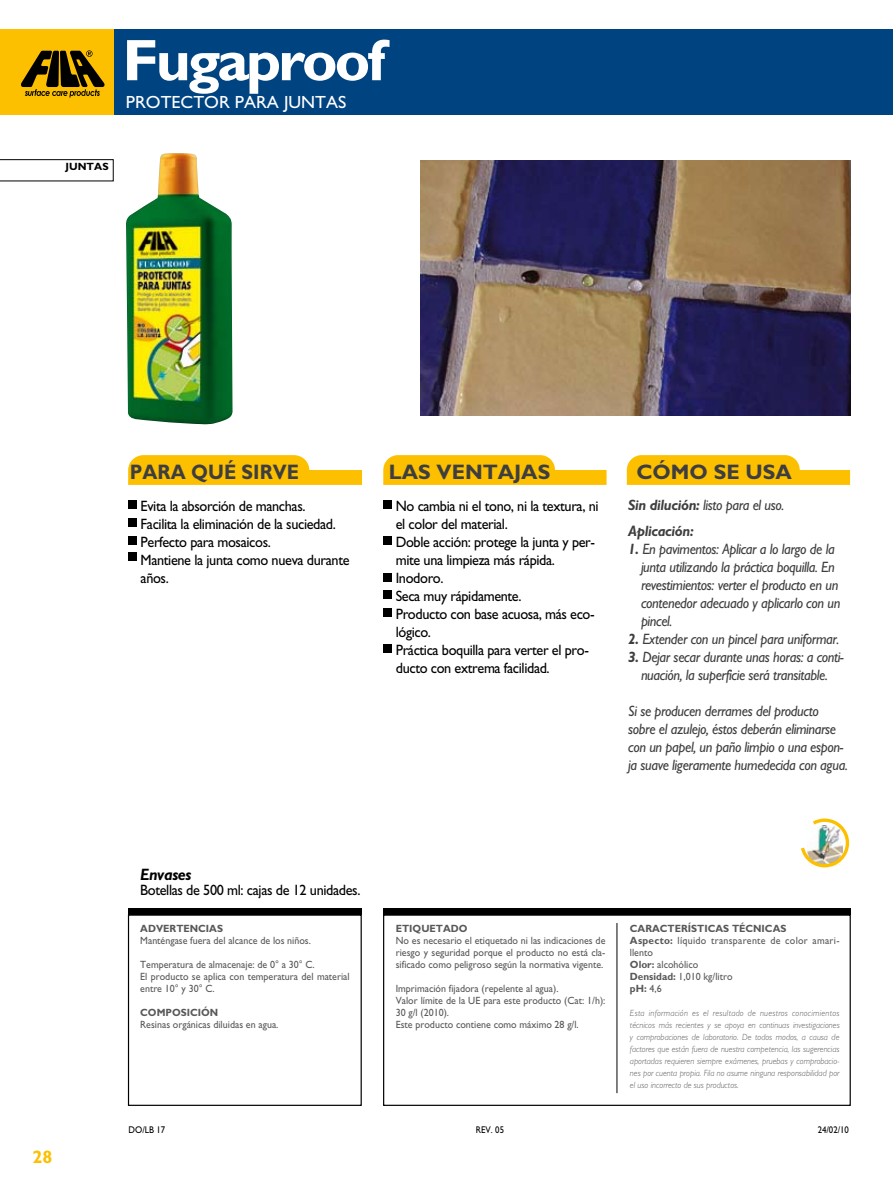
<style>
.page{position:relative;width:893px;height:1191px;background:#fff}
.page>*{position:absolute;margin:0;border:0;box-sizing:border-box;transform-origin:0 0}
.t1{font:700 58.8px "Gill Sans";letter-spacing:-.05em;color:#fff}
.t2{font:700 21px "Gill Sans";color:#3e3e40}
.t3{font:700 21px "Gill Sans";color:#3e3e40;scale:.92 1}
.t4{font:700 18px "Gill Sans";color:#fcc000}
.t5{font:17.7px "Gill Sans";color:#fff}
.t6{font:italic 700 16.5px "Gill Sans";letter-spacing:-.025em;color:#000;scale:.95 1}
.t7{font:italic 15px/18px "Gill Sans";letter-spacing:-.025em;color:#3e3e40;scale:.95 1}
.t8{font:15px/18px "Gill Sans";letter-spacing:-.025em;color:#000;scale:.95 1}
.t9{font:italic 700 15px/25.5px "Gill Sans";letter-spacing:-.025em;color:#3e3e40;scale:.95 1}
.t10{font:10.5px/12px "Gill Sans";color:#58585a;scale:.95 1}
.t11{font:10.5px/12px "Gill Sans";letter-spacing:.03em;color:#58585a;scale:.95 1}
.t12{font:700 10.5px "Gill Sans";color:#58585a;scale:.95 1}
.t13{font:700 10.5px "Gill Sans";color:#000}
.t14{font:9.75px "Gill Sans";color:#000;scale:.9 1}
.t15{font:italic 300 9px/12px "Gill Sans";color:#58585a;text-align:justify;scale:.95 1}
.s1{font-weight:400}
.s2{font-weight:700}
</style>
<div class="page">
<div style="left:113px;top:30px;width:780px;height:85px;background:#004381"></div>
<div style="left:0;top:30px;width:114px;height:85px;background:#fcc000"></div>
<svg style="left:21px;top:50px;width:84px;height:48px"></svg>
<img style="left:420px;top:161px;width:430px;height:254px">
<svg style="left:627px;top:455px;width:223px;height:30px;background:#fcc821"></svg>
<svg style="left:383px;top:455px;width:223px;height:30px;background:#fcc822"></svg>
<svg style="left:128px;top:455px;width:234px;height:30px;background:#fcc822"></svg>
<svg style="left:801px;top:818px;width:49px;height:50px"></svg>
<div style="left:128px;top:500px;width:9px;height:9px;background:#000"></div>
<div style="left:128px;top:518px;width:9px;height:9px;background:#000"></div>
<div style="left:128px;top:552px;width:9px;height:9px;background:#000"></div>
<div style="left:128px;top:536px;width:9px;height:8px;background:#000"></div>
<div style="left:383px;top:500px;width:9px;height:8px;background:#000"></div>
<div style="left:383px;top:536px;width:9px;height:8px;background:#000"></div>
<div style="left:383px;top:573px;width:9px;height:8px;background:#000"></div>
<div style="left:383px;top:590px;width:9px;height:8px;background:#000"></div>
<div style="left:383px;top:608px;width:9px;height:9px;background:#000"></div>
<div style="left:383px;top:644px;width:9px;height:8px;background:#000"></div>
<div style="left:128px;top:914px;width:234px;height:192px;border:1px solid #000"></div>
<div style="left:383px;top:914px;width:468px;height:192px;border:1px solid #000"></div>
<hr style="left:616px;top:923px;width:2px;height:170px;background:#58585a">
<div style="left:128px;top:908px;width:234px;height:6px;background:#000"></div>
<div style="left:383px;top:908px;width:468px;height:6px;background:#000"></div>
<svg style="left:0;top:159px;width:113px;height:22px"></svg>
<img style="left:126px;top:153px;width:107px;height:271px">
<h1 class="t1" style="left:122px;top:26px;width:264px">Fugaproof</h1>
<h3 class="t5" style="left:126px;top:92px;width:222px">PROTECTOR PARA JUNTAS</h3>
<p class="t13" style="left:66px;top:160px;width:45px">JUNTAS</p>
<h3 class="t4" style="left:33px;top:1146px;width:21px">28</h3>
<h2 class="t3" style="left:130px;top:459px;width:185px">PARA QUÉ SIRVE</h2>
<h2 class="t2" style="left:389px;top:459px;width:163px">LAS VENTAJAS</h2>
<h2 class="t2" style="left:636px;top:459px;width:157px">CÓMO SE USA</h2>
<h3 class="t8" style="left:141px;top:497px;width:221px">Evita la absorción de manchas.<br>Facilita la eliminación de la suciedad.<br>Perfecto para mosaicos.<br>Mantiene la junta como nueva durante años.</h3>
<h3 class="t9" style="left:628px;top:492px;width:166px">Sin dilución: <span class="s1">listo para el uso.<br></span>Aplicación:</h3>
<p class="t8" style="left:396px;top:497px;width:215px">No cambia ni el tono, ni la textura, ni el color del material.<br>Doble acción: protege la junta y per&shy;mite una limpieza más rápida.<br>Inodoro.<br>Seca muy rápidamente.<br>Producto con base acuosa, más eco&shy;lógico.<br>Práctica boquilla para verter el pro&shy;ducto con extrema facilidad.</p>
<h3 class="t7" style="left:641px;top:540px;width:211px;text-indent:-13px"><span class="s2">1.</span> En pavimentos: Aplicar a lo largo de la junta utilizando la práctica boquilla. En revestimientos: verter el producto en un contenedor adecuado y aplicarlo con un pincel.</h3>
<h3 class="t7" style="left:628px;top:630px;width:224px"><span class="s2">2.</span> Extender con un pincel para uniformar.</h3>
<h3 class="t7" style="left:628px;top:648px;width:228px;text-align:center"><span class="s2">3.</span> Dejar secar durante unas horas: a conti&shy;nuación, la superficie será transitable.</h3>
<h3 class="t7" style="left:628px;top:702px;width:233px">Si se producen derrames del producto sobre el azulejo, éstos deberán eliminarse con un papel, un paño limpio o una espon&shy;ja suave ligeramente humedecida con agua.</h3>
<h3 class="t6" style="left:140px;top:865px;width:55px">Envases</h3>
<h3 class="t8" style="left:140px;top:881px;width:233px">Botellas de 500 ml: cajas de 12 unidades.</h3>
<p class="t12" style="left:140px;top:922px;width:89px">ADVERTENCIAS</p>
<p class="t10" style="left:140px;top:935px;width:181px">Manténgase fuera del alcance de los niños.</p>
<p class="t10" style="left:140px;top:959px;width:222px">Temperatura de almacenaje: de 0° a 30° C.<br>El producto se aplica con temperatura del material entre 10° y 30° C.</p>
<p class="t12" style="left:140px;top:1006px;width:84px">COMPOSICIÓN</p>
<p class="t10" style="left:140px;top:1019px;width:147px">Resinas orgánicas diluidas en agua.</p>
<p class="t12" style="left:396px;top:922px;width:77px">ETIQUETADO</p>
<p class="t10" style="left:396px;top:935px;width:222px;text-align:justify">No es necesario el etiquetado ni las indicaciones de riesgo y seguridad porque el producto no está cla&shy;sificado como peligroso según la normativa vigente.</p>
<p class="t10" style="left:396px;top:983px;width:222px">Imprimación fijadora (repelente al agua).<br>Valor límite de la UE para este producto (Cat: 1/h):<br>30 g/l (2010).<br>Este producto contiene como máximo 28 g/l.</p>
<p class="t11" style="left:630px;top:923px;width:222px"><span class="s2">CARACTERÍSTICAS TÉCNICAS<br>Aspecto:</span> líquido transparente de color amari&shy;llento<br><span class="s2">Olor:</span> alcohólico<br><span class="s2">Densidad:</span> 1,010 kg/litro<br><span class="s2">pH:</span> 4,6</p>
<p class="t15" style="left:630px;top:1007px;width:222px">Esta información es el resultado de nuestros conocimientos técnicos más recientes y se apoya en continuas investigaciones y comprobaciones de laboratorio. De todos modos, a causa de factores que están fuera de nuestra competencia, las sugerencias aportadas requieren siempre exámenes, pruebas y comprobacio&shy;nes por cuenta propia. Fila no asume ninguna responsabilidad por el uso incorrecto de sus productos.</p>
<p class="t14" style="left:129px;top:1124px;width:42px">DO/LB 17</p>
<p class="t14" style="left:476px;top:1124px;width:33px">REV. 05</p>
<p class="t14" style="left:818px;top:1124px;width:36px">24/02/10</p>
</div>
